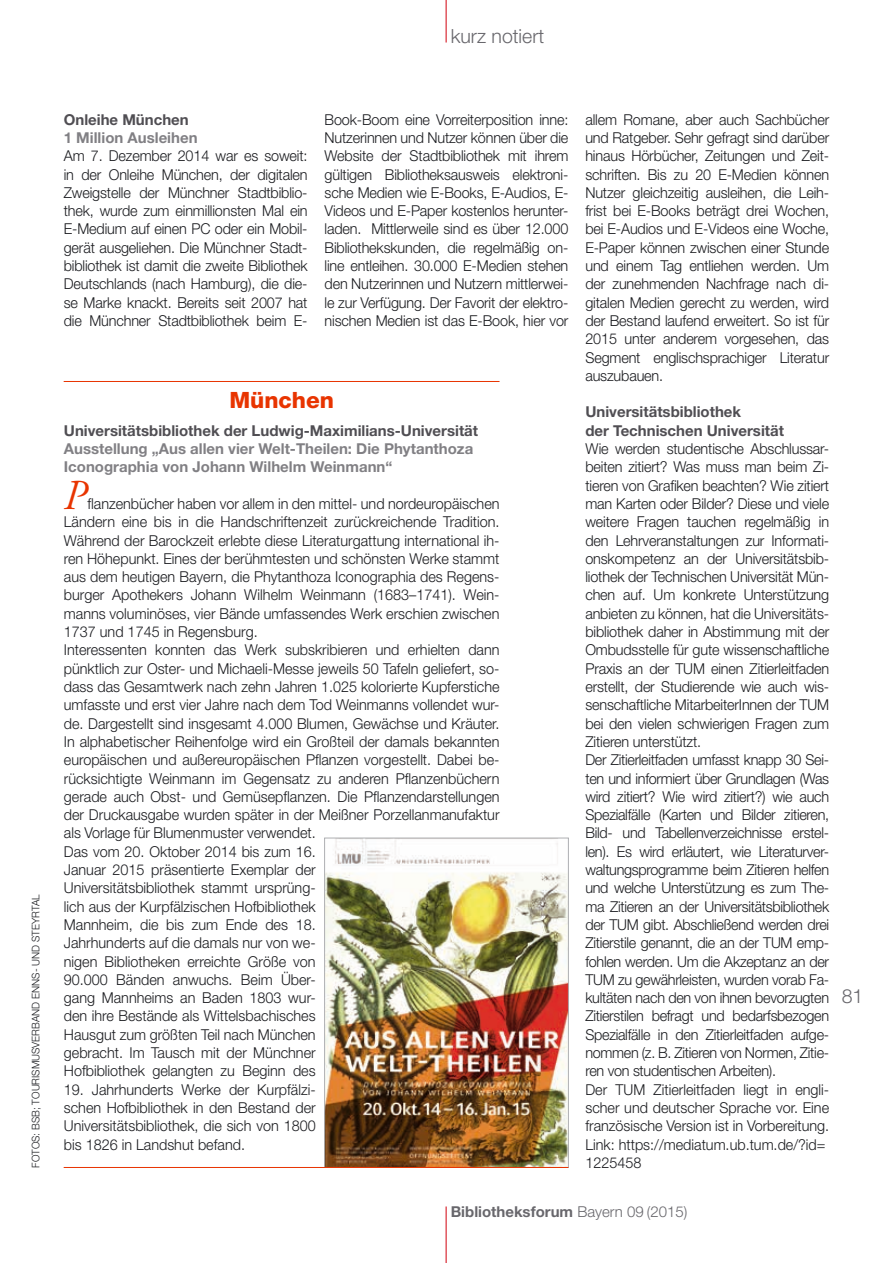
<style>
.page{position:relative;width:893px;height:1263px;background:#fff}
.page>*{position:absolute;margin:0;border:0;box-sizing:border-box;transform-origin:0 0}
.t1{font:italic 42.6px "Adobe Garamond";color:#e83400;scale:.96 1}
.t2{font:800 22.5px "Helvetica Neue";color:#e83400}
.t3{font:300 19.5px "Helvetica Neue";color:#68676c}
.t4{font:300 15px/18.3px "Helvetica Neue";color:#1b1c20;text-align:justify;scale:.96 1}
.t5{font:700 15px/18.3px "Helvetica Neue";color:#504e53}
.t6{font:700 15px/18.3px "Helvetica Neue";color:#818084}
.t7{font:700 15px "Helvetica Neue";color:#68676c}
.t8{font:300 10.5px "Helvetica Neue";color:#1b1c20;scale:.96 1}
.s1{font-weight:300}
</style>
<div class="page">
<hr style="left:446px;top:0;width:1px;height:43px;background:#d1010e">
<hr style="left:446px;top:1206px;width:1px;height:57px;background:#d1010e">
<hr style="left:64px;top:381px;width:436px;height:1px;background:#e83400">
<img style="left:326px;top:840px;width:241px;height:326px">
<div style="left:324px;top:838px;width:245px;height:330px;border:1px solid #aeafb2"></div>
<hr style="left:64px;top:1167px;width:504px;height:1px;background:#e83400">
<h3 class="t3" style="left:451px;top:24px;width:95px">kurz notiert</h3>
<p class="t8" style="left:29px;top:1168px;width:286px;rotate:-90deg">FOTOS: BSB; TOURISMUSVERBAND ENNS- UND STEYRTAL</p>
<p class="t5" style="left:64px;top:110px;width:126px">Onleihe München</p>
<p class="t6" style="left:64px;top:128px;width:135px">1 Million Ausleihen</p>
<p class="t4" style="left:64px;top:146px;width:255px">Am 7. Dezember 2014 war es soweit: in der Onleihe München, der digitalen Zweigstelle der Münchner Stadtbiblio&shy;thek, wurde zum einmillionsten Mal ein E-Medium auf einen PC oder ein Mobil&shy;gerät ausgeliehen. Die Münchner Stadt&shy;bibliothek ist damit die zweite Bibliothek Deutschlands (nach Hamburg), die die&shy;se Marke knackt. Bereits seit 2007 hat die Münchner Stadtbibliothek beim E-</p>
<p class="t4" style="left:325px;top:110px;width:255px">Book-Boom eine Vorreiterposition inne:<br>Nutzerinnen und Nutzer können über die Website der Stadtbibliothek mit ihrem gültigen Bibliotheksausweis elektroni&shy;sche Medien wie E-Books, E-Audios, E-Videos und E-Paper kostenlos herunter&shy;laden. Mittlerweile sind es über 12.000<br>Bibliothekskunden, die regelmäßig on&shy;line entleihen. 30.000 E-Medien stehen den Nutzerinnen und Nutzern mittlerwei&shy;le zur Verfügung. Der Favorit der elektro&shy;nischen Medien ist das E-Book, hier vor</p>
<p class="t4" style="left:585px;top:110px;width:255px">allem Romane, aber auch Sachbücher und Ratgeber. Sehr gefragt sind darüber hinaus Hörbücher, Zeitungen und Zeit&shy;schriften. Bis zu 20 E-Medien können Nutzer gleichzeitig ausleihen, die Leih&shy;frist bei E-Books beträgt drei Wochen, bei E-Audios und E-Videos eine Woche, E-Paper können zwischen einer Stunde und einem Tag entliehen werden. Um der zunehmenden Nachfrage nach di&shy;gitalen Medien gerecht zu werden, wird der Bestand laufend erweitert. So ist für 2015 unter anderem vorgesehen, das Segment englischsprachiger Literatur auszubauen.</p>
<p class="t5" style="left:585px;top:403px;width:200px">Universitätsbibliothek<br>der Technischen Universität</p>
<p class="t4" style="left:585px;top:439px;width:255px;text-align:left">Wie werden studentische Abschlussar&shy;beiten zitiert? Was muss man beim Zi&shy;tieren von Grafiken beachten? Wie zitiert man Karten oder Bilder? Diese und viele weitere Fragen tauchen regelmäßig in den Lehrveranstaltungen zur Informati&shy;onskompetenz an der Universitätsbib&shy;liothek der Technischen Universität Mün&shy;chen auf. Um konkrete Unterstützung anbieten zu können, hat die Universitäts&shy;bibliothek daher in Abstimmung mit der Ombudsstelle für gute wissenschaftliche Praxis an der TUM einen Zitierleitfaden erstellt, der Studierende wie auch wis&shy;senschaftliche MitarbeiterInnen der TUM bei den vielen schwierigen Fragen zum Zitieren unterstützt.<br>Der Zitierleitfaden umfasst knapp 30 Sei&shy;ten und informiert über Grundlagen (Was wird zitiert? Wie wird zitiert?) wie auch Spezialfälle (Karten und Bilder zitieren, Bild- und Tabellenverzeichnisse erstel&shy;len). Es wird erläutert, wie Literaturver&shy;waltungsprogramme beim Zitieren helfen und welche Unterstützung es zum The&shy;ma Zitieren an der Universitätsbibliothek der TUM gibt. Abschließend werden drei Zitierstile genannt, die an der TUM emp&shy;fohlen werden. Um die Akzeptanz an der TUM zu gewährleisten, wurden vorab Fa&shy;kultäten nach den von ihnen bevorzugten Zitierstilen befragt und bedarfsbezogen Spezialfälle in den Zitierleitfaden aufge&shy;nommen (z. B. Zitieren von Normen, Zitie&shy;ren von studentischen Arbeiten).<br>Der TUM Zitierleitfaden liegt in engli&shy;scher und deutscher Sprache vor. Eine französische Version ist in Vorbereitung.<br>Link: https://mediatum.ub.tum.de/?id= 1225458</p>
<h2 class="t2" style="left:229px;top:387px;width:106px">München</h2>
<p class="t5" style="left:64px;top:421px;width:416px">Universitätsbibliothek der Ludwig-Maximilians-Universität</p>
<p class="t6" style="left:64px;top:439px;width:411px">Ausstellung „Aus allen vier Welt-Theilen: Die Phytanthoza<br>Iconographia von Johann Wilhelm Weinmann“</p>
<h1 class="t1" style="left:64px;top:473px;width:25px">P</h1>
<p class="t4" style="left:64px;top:494px;width:455px;text-align:left;text-indent:24px">flanzenbücher haben vor allem in den mittel- und nordeuropäischen Ländern eine bis in die Handschriftenzeit zurückreichende Tradition.<br>Während der Barockzeit erlebte diese Literaturgattung international ih&shy;ren Höhepunkt. Eines der berühmtesten und schönsten Werke stammt aus dem heutigen Bayern, die Phytanthoza Iconographia des Regens&shy;burger Apothekers Johann Wilhelm Weinmann (1683–1741). Wein&shy;manns voluminöses, vier Bände umfassendes Werk erschien zwischen 1737 und 1745 in Regensburg.<br>Interessenten konnten das Werk subskribieren und erhielten dann pünktlich zur Oster- und Michaeli-Messe jeweils 50 Tafeln geliefert, so&shy;dass das Gesamtwerk nach zehn Jahren 1.025 kolorierte Kupferstiche umfasste und erst vier Jahre nach dem Tod Weinmanns vollendet wur&shy;de. Dargestellt sind insgesamt 4.000 Blumen, Gewächse und Kräuter.<br>In alphabetischer Reihenfolge wird ein Großteil der damals bekannten europäischen und außereuropäischen Pflanzen vorgestellt. Dabei be&shy;rücksichtigte Weinmann im Gegensatz zu anderen Pflanzenbüchern gerade auch Obst- und Gemüsepflanzen. Die Pflanzendarstellungen der Druckausgabe wurden später in der Meißner Porzellanmanufaktur als Vorlage für Blumenmuster verwendet.<br>Das vom 20. Oktober 2014 bis zum 16.<br>Januar 2015 präsentierte Exemplar der<br>Universitätsbibliothek stammt ursprüng-<br>lich aus der Kurpfälzischen Hofbibliothek<br>Mannheim, die bis zum Ende des 18.<br>Jahrhunderts auf die damals nur von we-<br>nigen Bibliotheken erreichte Größe von<br>90.000 Bänden anwuchs. Beim Über-<br>gang Mannheims an Baden 1803 wur-<br>den ihre Bestände als Wittelsbachisches<br>Hausgut zum größten Teil nach München<br>gebracht. Im Tausch mit der Münchner<br>Hofbibliothek gelangten zu Beginn des</p>
<p class="t4" style="left:64px;top:1080px;width:264px">19. Jahrhunderts Werke der Kurpfälzi&shy;schen Hofbibliothek in den Bestand der Universitätsbibliothek, die sich von 1800 bis 1826 in Landshut befand.</p>
<h3 class="t3" style="left:842px;top:984px;width:23px">81</h3>
<p class="t7" style="left:451px;top:1202px;width:238px">Bibliotheksforum <span class="s1">Bayern 09 (2015)</span></p>
</div>
